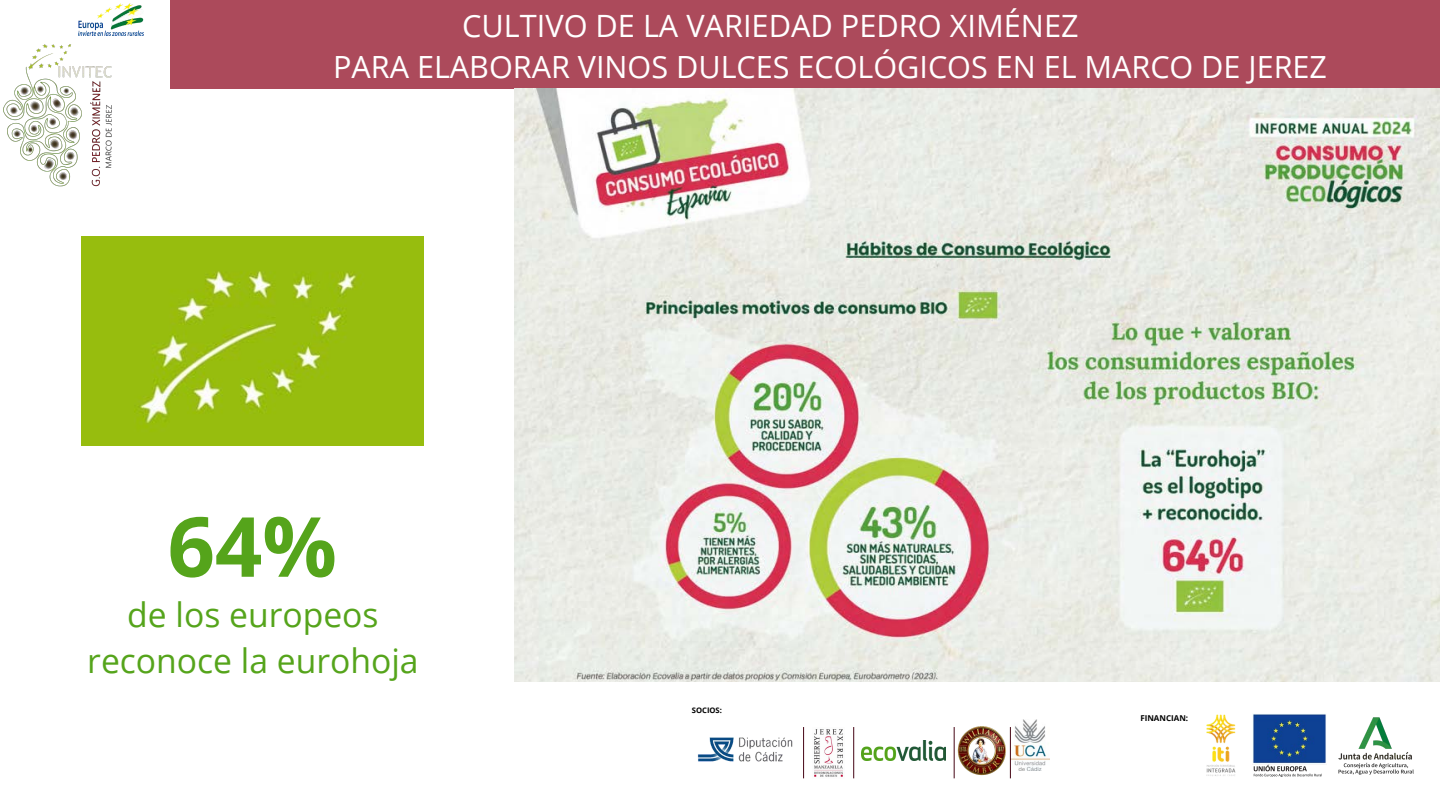
<style>
.page{position:relative;width:1440px;height:810px;background:#fff}
.page>*{position:absolute;margin:0;border:0;box-sizing:border-box;transform-origin:0 0}
.t1{font:700 83px "Open Sans";color:#55a41b}
.t2{font:33.7px/46.5px "Open Sans";color:#55a41b;text-align:center}
.t3{font:30.7px "Open Sans";color:#fff}
.t4{font:30.6px "Open Sans";color:#fff}
.t5{font:700 8.1px "Open Sans";color:#000}
.t6{font:700 7.7px "Open Sans";color:#000}
</style>
<div class="page">
<img style="left:697px;top:737px;width:96px;height:25px">
<img style="left:957px;top:726px;width:53px;height:52px">
<img style="left:1011px;top:719px;width:38px;height:52px">
<img style="left:861px;top:740px;width:85px;height:21px">
<hr style="left:853px;top:727px;width:1px;height:51px;background:#4a0c1b">
<hr style="left:803px;top:727px;width:1px;height:51px;background:#4a0c1b">
<hr style="left:954px;top:727px;width:1px;height:51px;background:#4a0c1b">
<hr style="left:1010px;top:727px;width:1px;height:51px;background:#4a0c1b">
<img style="left:814px;top:729px;width:29px;height:48px">
<img style="left:1252px;top:714px;width:75px;height:63px">
<img style="left:1206px;top:714px;width:30px;height:62px">
<img style="left:79px;top:4px;width:64px;height:31px">
<img style="left:3px;top:35px;width:113px;height:152px">
<img style="left:1338px;top:717px;width:76px;height:58px">
<div style="left:170px;top:0;width:1270px;height:89px;background:#ac4a5b"></div>
<img style="left:515px;top:89px;width:925px;height:592px">
<img style="left:81px;top:236px;width:343px;height:209px">
<p class="t3" style="left:462px;top:4px;width:618px">CULTIVO DE LA VARIEDAD PEDRO XIMÉNEZ</p>
<p class="t4" style="left:333px;top:45px;width:995px">PARA ELABORAR VINOS DULCES ECOLÓGICOS EN EL MARCO DE JEREZ</p>
<p class="t1" style="left:168px;top:488px;width:171px">64%</p>
<p class="t2" style="left:87px;top:590px;width:333px">de los europeos reconoce la eurohoja</p>
<h2 class="t6" style="left:692px;top:704px;width:32px">SOCIOS:</h2>
<p class="t5" style="left:1140px;top:713px;width:49px">FINANCIAN:</p>
</div>
